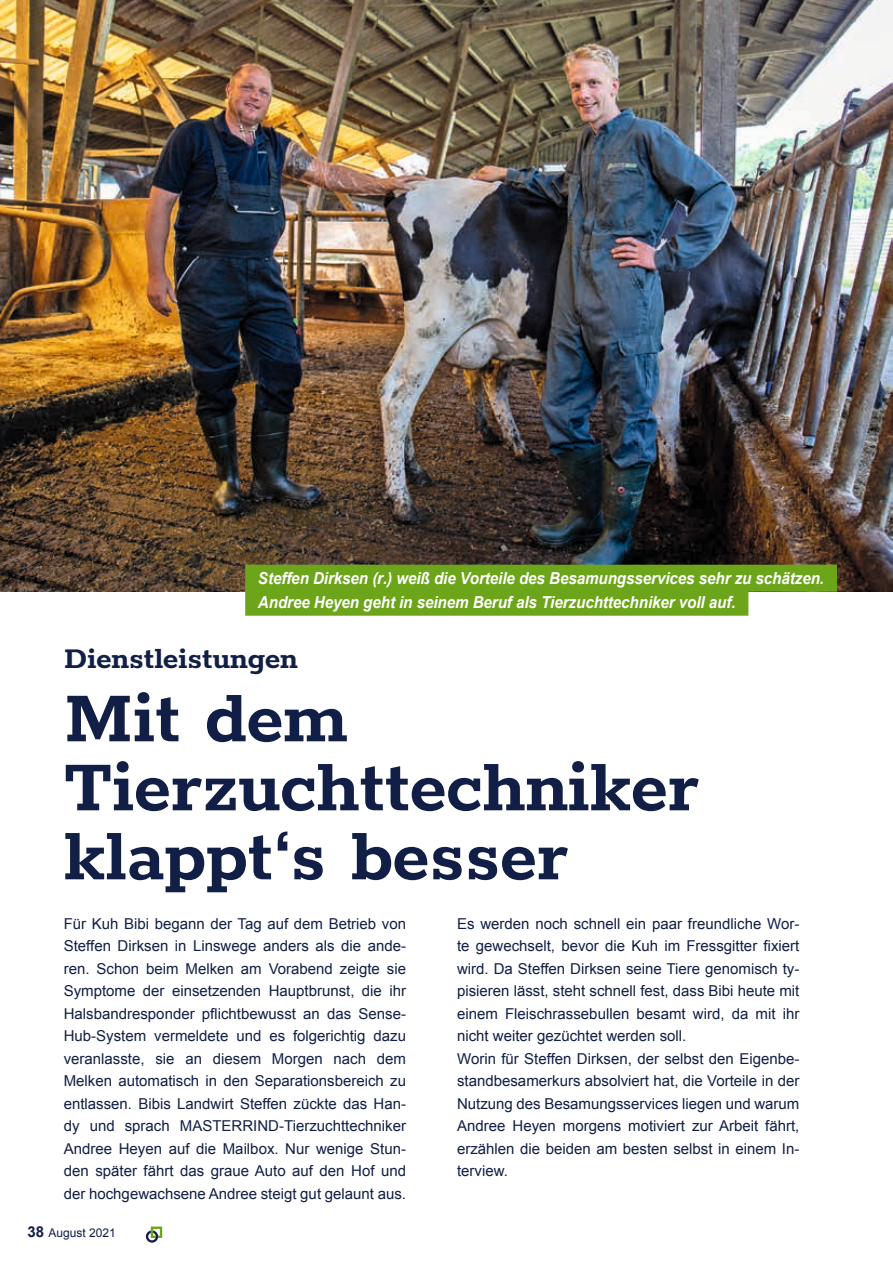
<style>
.page{position:relative;width:893px;height:1263px;background:#fff}
.page>*{position:absolute;margin:0;border:0;box-sizing:border-box;transform-origin:0 0}
.t1{font:700 79.5px/69px "Rokkitt";color:#111e45}
.t2{font:700 33px "Rokkitt";color:#111e45}
.t3{font:italic 700 16.5px/24px "Arial";letter-spacing:-.005em;color:#fff;scale:.92 1}
.t4{font:15px/22.5px "Arial";color:#111e45;text-align:justify}
.t5{font:12px "Arial";color:#111e45}
.s1{font-weight:700;font-size:15px}
</style>
<div class="page">
<img style="left:0;top:0;width:893px;height:591px">
<div style="left:245px;top:565px;width:592px;height:27px;background:#6ca519"></div>
<div style="left:245px;top:589px;width:503px;height:27px;background:#6ca519"></div>
<svg style="left:146px;top:1226px;width:16px;height:17px"></svg>
<p class="t3" style="left:258px;top:567px;width:617px">Steffen Dirksen (r.) weiß die Vorteile des Besamungsservices sehr zu schätzen.<br>Andree Heyen geht in seinem Beruf als Tierzuchttechniker voll auf.</p>
<h2 class="t2" style="left:64px;top:636px;width:236px">Dienstleistungen</h2>
<h1 class="t1" style="left:64px;top:678px;width:637px">Mit dem<br>Tierzuchttechniker klappt‘s besser</h1>
<p class="t4" style="left:64px;top:912px;width:344px">Für Kuh Bibi begann der Tag auf dem Betrieb von Steffen Dirksen in Linswege anders als die ande&shy;ren. Schon beim Melken am Vorabend zeigte sie Symptome der einsetzenden Hauptbrunst, die ihr Halsbandresponder pflichtbewusst an das Sense-Hub-System vermeldete und es folgerichtig dazu veranlasste, sie an diesem Morgen nach dem Melken automatisch in den Separationsbereich zu entlassen. Bibis Landwirt Steffen zückte das Han&shy;dy und sprach MASTERRIND-Tierzuchttechniker Andree Heyen auf die Mailbox. Nur wenige Stun&shy;den später fährt das graue Auto auf den Hof und der hochgewachsene Andree steigt gut gelaunt aus.</p>
<p class="t4" style="left:457px;top:912px;width:344px;text-align:left">Es werden noch schnell ein paar freundliche Wor&shy;te gewechselt, bevor die Kuh im Fressgitter fixiert wird. Da Steffen Dirksen seine Tiere genomisch ty&shy;pisieren lässt, steht schnell fest, dass Bibi heute mit einem Fleischrassebullen besamt wird, da mit ihr nicht weiter gezüchtet werden soll.<br>Worin für Steffen Dirksen, der selbst den Eigenbe&shy;standbesamerkurs absolviert hat, die Vorteile in der Nutzung des Besamungsservices liegen und warum Andree Heyen morgens motiviert zur Arbeit fährt, erzählen die beiden am besten selbst in einem In&shy;terview.</p>
<p class="t5" style="left:28px;top:1225px;width:90px"><span class="s1">38</span> August 2021</p>
</div>
